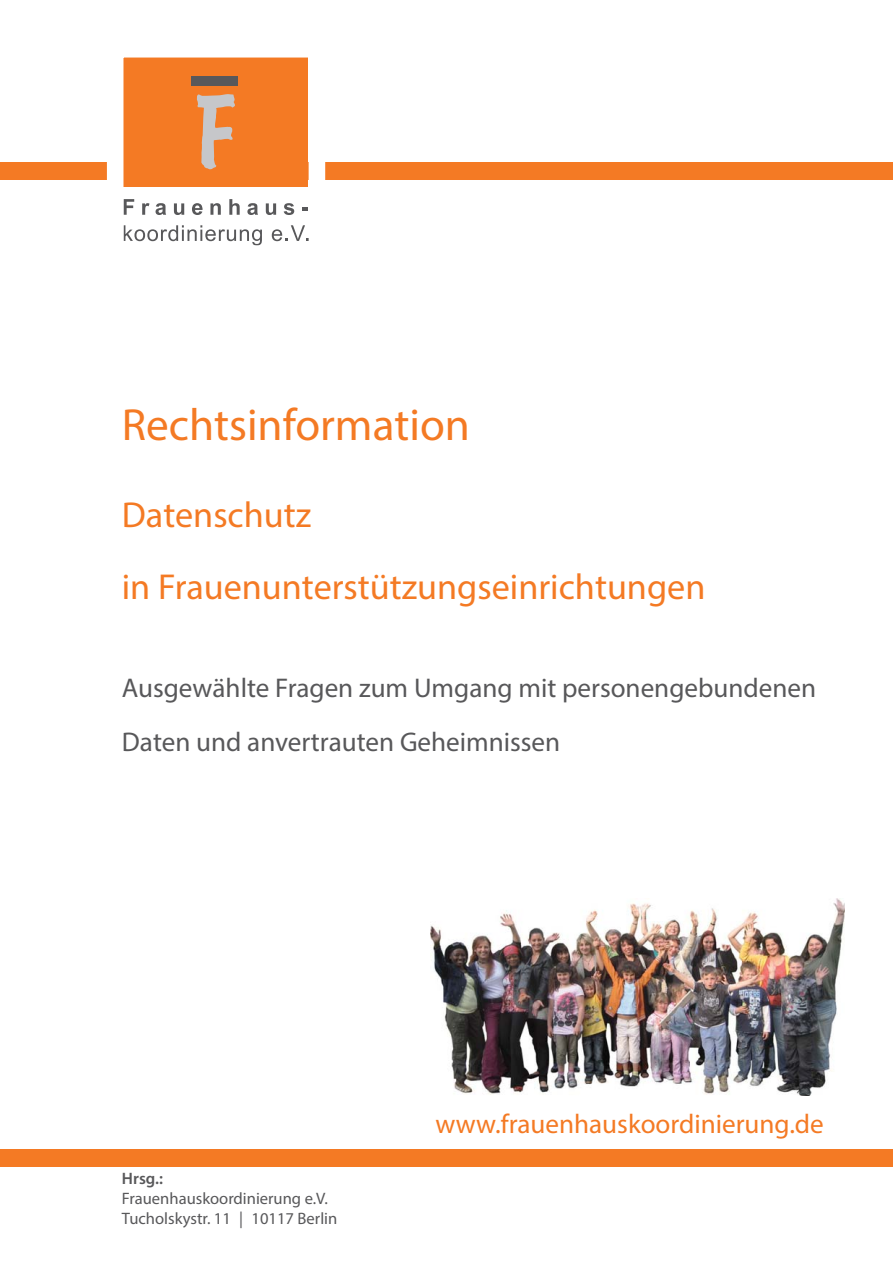
<style>
.page{position:relative;width:893px;height:1263px;background:#fff}
.page>*{position:absolute;margin:0;border:0;box-sizing:border-box;transform-origin:0 0}
.t1{font:45.15px "Myriad Pro";color:#f47a24}
.t2{font:36.15px/72.3px "Myriad Pro";color:#f47a24}
.t3{font:27.15px/54.3px "Myriad Pro";color:#58585a}
.t4{font:27.15px "Myriad Pro";color:#f47a24}
.t5{font:16.65px/20px "Myriad Pro";color:#58585a}
.t6{font:600 16.65px "Myriad Pro";color:#58585a}
</style>
<div class="page">
<div style="left:0;top:1149px;width:893px;height:18px;background:#f47a24"></div>
<div style="left:0;top:162px;width:893px;height:17px;background:#f47a24"></div>
<svg style="left:99px;top:57px;width:234px;height:189px"></svg>
<img style="left:430px;top:899px;width:414px;height:197px">
<h1 class="t1" style="left:122px;top:408px;width:350px">Rechtsinformation</h1>
<h2 class="t2" style="left:122px;top:481px;width:585px">Datenschutz<br>in Frauenunterstützungseinrichtungen</h2>
<p class="t3" style="left:122px;top:662px;width:696px">Ausgewählte Fragen zum Umgang mit personengebundenen<br>Daten und anvertrauten Geheimnissen</p>
<p class="t6" style="left:122px;top:1169px;width:43px">Hrsg.:</p>
<p class="t5" style="left:122px;top:1190px;width:217px">Frauenhauskoordinierung e.V.<br>Tucholskystr. 11 | 10117 Berlin</p>
<p class="t4" style="left:436px;top:1114px;width:390px">www.frauenhauskoordinierung.de</p>
</div>
